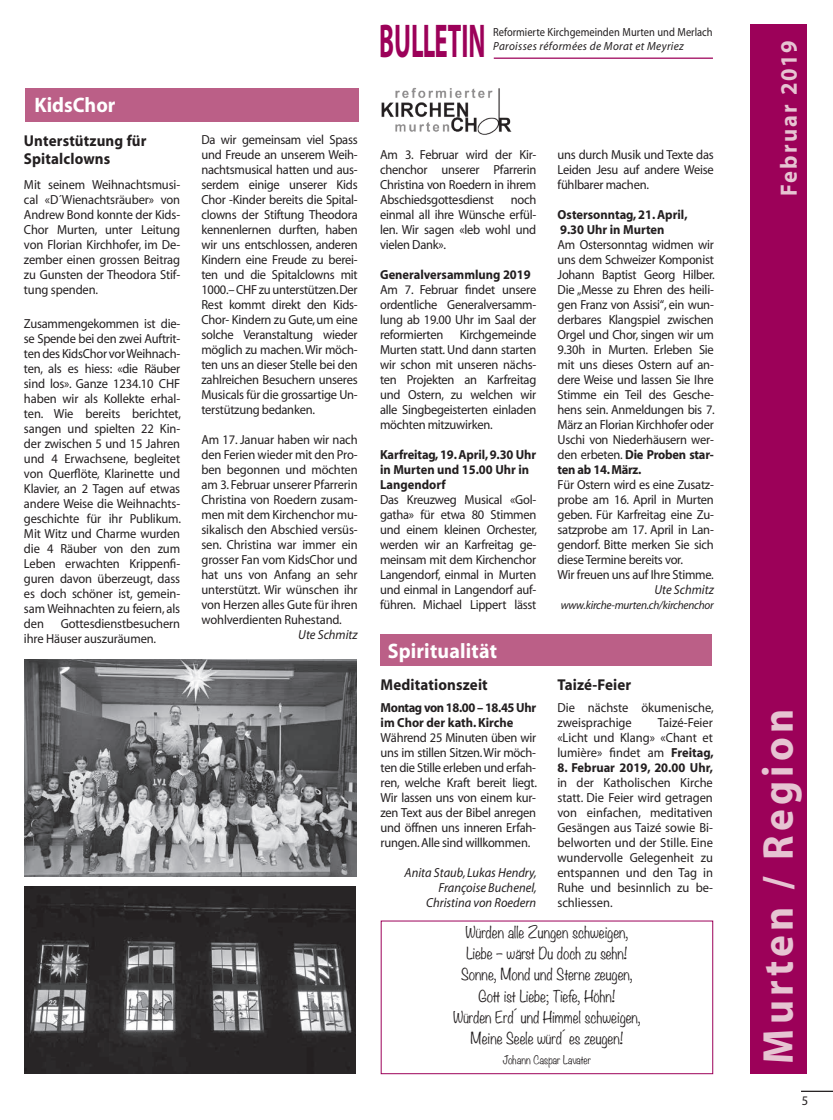
<style>
.page{position:relative;width:833px;height:1120px;background:#fff}
.page>*{position:absolute;margin:0;border:0;box-sizing:border-box;transform-origin:0 0}
.t1{font:700 47.62px "Myriad";color:#9c0159;scale:.52 1}
.t2{font:700 43.38px "Myriad";letter-spacing:.1em;color:#e6c4d2;scale:.95 1}
.t3{font:700 23.62px "Myriad";letter-spacing:.095em;color:#e6c4d2;scale:.95 1}
.t4{font:700 21px "Myriad";letter-spacing:.01em;color:#fff;scale:.95 1}
.t5{font:700 15.75px/17.5px "Myriad";letter-spacing:.01em;color:#231f20;scale:.95 1}
.t6{font:300 14.5px/21.2px "Noteworthy";color:#231f20;text-align:center;scale:.95 1}
.t7{font:13.12px/15px "Myriad";letter-spacing:-.02em;color:#231f20;text-align:justify;scale:.95 1}
.t8{font:700 13.12px/15px "Myriad";color:#231f20;scale:.95 1}
.t9{font:italic 13.12px/15px "Myriad";color:#231f20;text-align:right;scale:.95 1}
.t10{font:13.12px/15px "Myriad";color:#231f20;scale:.95 1}
.t11{font:11.75px "Myriad";color:#231f20;scale:.89 1}
.t12{font:italic 11.75px "Myriad";letter-spacing:.025em;color:#231f20;scale:.95 1}
.t13{font:italic 11.75px "Myriad";letter-spacing:-.02em;color:#231f20;scale:.95 1}
.t14{font:300 10.5px "Noteworthy";color:#231f20;scale:.95 1}
.s1{font-weight:700}
</style>
<div class="page">
<div style="left:381px;top:634px;width:331px;height:32px;background:#bb5f87"></div>
<img style="left:381px;top:87px;width:131px;height:48px">
<div style="left:25px;top:89px;width:333px;height:33px;background:#bb5f87"></div>
<img style="left:25px;top:659px;width:331px;height:217px">
<div style="left:381px;top:921px;width:332px;height:153px;border:1px solid #9c0159"></div>
<img style="left:24px;top:886px;width:331px;height:187px">
<hr style="left:801px;top:1091px;width:32px;height:1px;background:#231f20">
<hr style="left:494px;top:58px;width:219px;height:1px;background:#9c0159">
<div style="left:750px;top:25px;width:57px;height:1049px;background:#9c0159"></div>
<h3 class="t4" style="left:34px;top:95px;width:87px">KidsChor</h3>
<p class="t5" style="left:24px;top:133px;width:131px">Unterstützung für<br>Spitalclowns</p>
<p class="t7" style="left:24px;top:178px;width:166px">Mit seinem Weihnachtsmusi&shy;cal «D´Wienachtsräuber» von Andrew Bond konnte der Kids-Chor Murten, unter Leitung von Florian Kirchhofer, im De&shy;zember einen grossen Beitrag zu Gunsten der Theodora Stif&shy;tung spenden.</p>
<p class="t7" style="left:24px;top:316px;width:167px">Zusammengekommen ist die&shy;se Spende bei den zwei Auftrit&shy;ten des KidsChor vor Weihnach&shy;ten, als es hiess: «die Räuber sind los». Ganze 1234.10 CHF haben wir als Kollekte erhal&shy;ten. Wie bereits berichtet, sangen und spielten 22 Kin&shy;der zwischen 5 und 15 Jahren und 4 Erwachsene, begleitet von Querflöte, Klarinette und Klavier, an 2 Tagen auf etwas andere Weise die Weihnachts&shy;geschichte für ihr Publikum.<br>Mit Witz und Charme wurden die 4 Räuber von den zum Leben erwachten Krippenfi&shy;guren davon überzeugt, dass es doch schöner ist, gemein&shy;sam Weihnachten zu feiern, als den</p>
<p class="t7" style="left:24px;top:616px;width:166px;text-indent:37px">Gottesdienstbesuchern ihre Häuser auszuräumen.</p>
<p class="t7" style="left:201px;top:133px;width:166px">Da wir gemeinsam viel Spass und Freude an unserem Weih&shy;nachtsmusical hatten und aus&shy;serdem einige unserer Kids Chor -Kinder bereits die Spital&shy;clowns der Stiftung Theodora kennenlernen durften, haben wir uns entschlossen, anderen Kindern eine Freude zu berei&shy;ten und die Spitalclowns mit 1000.– CHF zu unterstützen.Der Rest kommt direkt den Kids-Chor- Kindern zu Gute, um eine solche Veranstaltung wieder möglich zu machen. Wir möch&shy;ten uns an dieser Stelle bei den zahlreichen Besuchern unseres Musicals für die grossartige Un&shy;terstützung bedanken.</p>
<p class="t7" style="left:201px;top:433px;width:166px">Am 17. Januar haben wir nach den Ferien wieder mit den Pro&shy;ben begonnen und möchten am 3. Februar unserer Pfarrerin Christina von Roedern zusam&shy;men mit dem Kirchenchor mu&shy;sikalisch den Abschied versüs&shy;sen. Christina war immer ein grosser Fan vom KidsChor und hat uns von Anfang an sehr unterstützt. Wir wünschen ihr von Herzen alles Gute für ihren wohlverdienten Ruhestand.</p>
<p class="t9" style="left:298px;top:628px;width:64px">Ute Schmitz</p>
<h1 class="t1" style="left:379px;top:17px;width:206px">BULLETIN</h1>
<p class="t11" style="left:493px;top:26px;width:248px">Reformierte Kirchgemeinden Murten und Merlach</p>
<p class="t12" style="left:493px;top:40px;width:202px">Paroisses réformées de Morat et Meyriez</p>
<p class="t7" style="left:380px;top:147px;width:166px">Am 3. Februar wird der Kir&shy;chenchor unserer Pfarrerin Christina von Roedern in ihrem Abschiedsgottesdienst</p>
<p class="t7" style="left:380px;top:192px;width:166px;text-indent:131px">noch einmal all ihre Wünsche erfül&shy;len. Wir sagen «leb wohl und vielen Dank».</p>
<p class="t8" style="left:380px;top:267px;width:160px">Generalversammlung 2019</p>
<p class="t7" style="left:380px;top:282px;width:166px">Am 7. Februar findet unsere ordentliche Generalversamm&shy;lung ab 19.00 Uhr im Saal der reformierten</p>
<p class="t7" style="left:380px;top:327px;width:166px;text-indent:80px">Kirchgemeinde Murten statt. Und dann starten wir schon mit unseren nächs&shy;ten Projekten an Karfreitag und Ostern, zu welchen wir alle Singbegeisterten einladen möchten mitzuwirken.</p>
<p class="t8" style="left:380px;top:447px;width:166px">Karfreitag, 19. April, 9.30 Uhr in Murten und 15.00 Uhr in<br>Langendorf</p>
<p class="t7" style="left:380px;top:492px;width:167px">Das Kreuzweg Musical «Gol&shy;gatha» für etwa 80 Stimmen und einem kleinen Orchester, werden wir an Karfreitag ge&shy;meinsam mit dem Kirchenchor Langendorf, einmal in Murten und einmal in Langendorf auf&shy;führen. Michael Lippert lässt</p>
<h3 class="t4" style="left:388px;top:640px;width:117px">Spiritualität</h3>
<p class="t5" style="left:380px;top:676px;width:114px">Meditationszeit</p>
<p class="t8" style="left:380px;top:700px;width:165px">Montag von 18.00 – 18.45 Uhr im Chor der kath. Kirche</p>
<p class="t7" style="left:380px;top:730px;width:166px">Während 25 Minuten üben wir uns im stillen Sitzen. Wir möch&shy;ten die Stille erleben und erfah&shy;ren, welche Kraft bereit liegt.<br>Wir lassen uns von einem kur&shy;zen Text aus der Bibel anregen und öffnen uns inneren Erfah&shy;rungen. Alle sind willkommen.</p>
<p class="t9" style="left:404px;top:865px;width:141px">Anita Staub, Lukas Hendry,<br>Françoise Buchenel,<br>Christina von Roedern</p>
<p class="t7" style="left:557px;top:147px;width:166px">uns durch Musik und Texte das Leiden Jesu auf andere Weise fühlbarer machen.</p>
<p class="t8" style="left:557px;top:207px;width:138px">Ostersonntag, 21. April,<br>9.30 Uhr in Murten</p>
<p class="t7" style="left:557px;top:237px;width:167px">Am Ostersonntag widmen wir uns dem Schweizer Komponist Johann Baptist Georg Hilber.<br>Die „Messe zu Ehren des heili&shy;gen Franz von Assisi“, ein wun&shy;derbares Klangspiel zwischen Orgel und Chor, singen wir um 9.30h in Murten. Erleben Sie mit uns dieses Ostern auf an&shy;dere Weise und lassen Sie Ihre Stimme ein Teil des Gesche&shy;hens sein. Anmeldungen bis 7.<br>März an Florian Kirchhofer oder Uschi von Niederhäusern wer&shy;den erbeten. <span class="s1">Die Proben star&shy;ten ab 14. März.</span></p>
<p class="t7" style="left:557px;top:477px;width:166px;text-align:left">Für Ostern wird es eine Zusatz&shy;probe am 16. April in Murten geben. Für Karfreitag eine Zu&shy;satzprobe am 17. April in Lan&shy;gendorf. Bitte merken Sie sich diese Termine bereits vor.<br>Wir freuen uns auf Ihre Stimme.</p>
<p class="t9" style="left:654px;top:582px;width:64px">Ute Schmitz</p>
<p class="t13" style="left:561px;top:599px;width:163px">www.kirche-murten.ch/kirchenchor</p>
<p class="t5" style="left:557px;top:676px;width:79px">Taizé-Feier</p>
<p class="t10" style="left:557px;top:700px;width:166px">Die nächste ökumenische, zweisprachige</p>
<p class="t7" style="left:557px;top:715px;width:166px;text-indent:100px">Taizé-Feier «Licht und Klang» «Chant et lumière» findet am <span class="s1">Freitag,</span></p>
<p class="t8" style="left:557px;top:760px;width:165px">8. Februar 2019, 20.00 Uhr,</p>
<p class="t7" style="left:557px;top:775px;width:165px">in der Katholischen Kirche statt. Die Feier wird getragen von einfachen, meditativen Gesängen aus Taizé sowie Bi&shy;belworten und der Stille. Eine wundervolle Gelegenheit zu entspannen und den Tag in Ruhe und besinnlich zu be&shy;schliessen.</p>
<p class="t6" style="left:453px;top:921px;width:199px">Würden alle Zungen schweigen,<br>Liebe – wärst Du doch zu sehn!<br>Sonne, Mond und Sterne zeugen,<br>Gott ist Liebe; Tiefe, Höhn!<br>Würden Erd´ und Himmel schweigen,<br>Meine Seele würd´ es zeugen!</p>
<p class="t14" style="left:503px;top:1050px;width:94px">Johann Caspar Lavater</p>
<h3 class="t3" style="left:776px;top:196px;width:165px;rotate:-90deg">Februar 2019</h3>
<h2 class="t2" style="left:756px;top:1063px;width:374px;rotate:-90deg">Murten / Region</h2>
<p class="t7" style="left:802px;top:1093px;width:8px">5</p>
</div>
